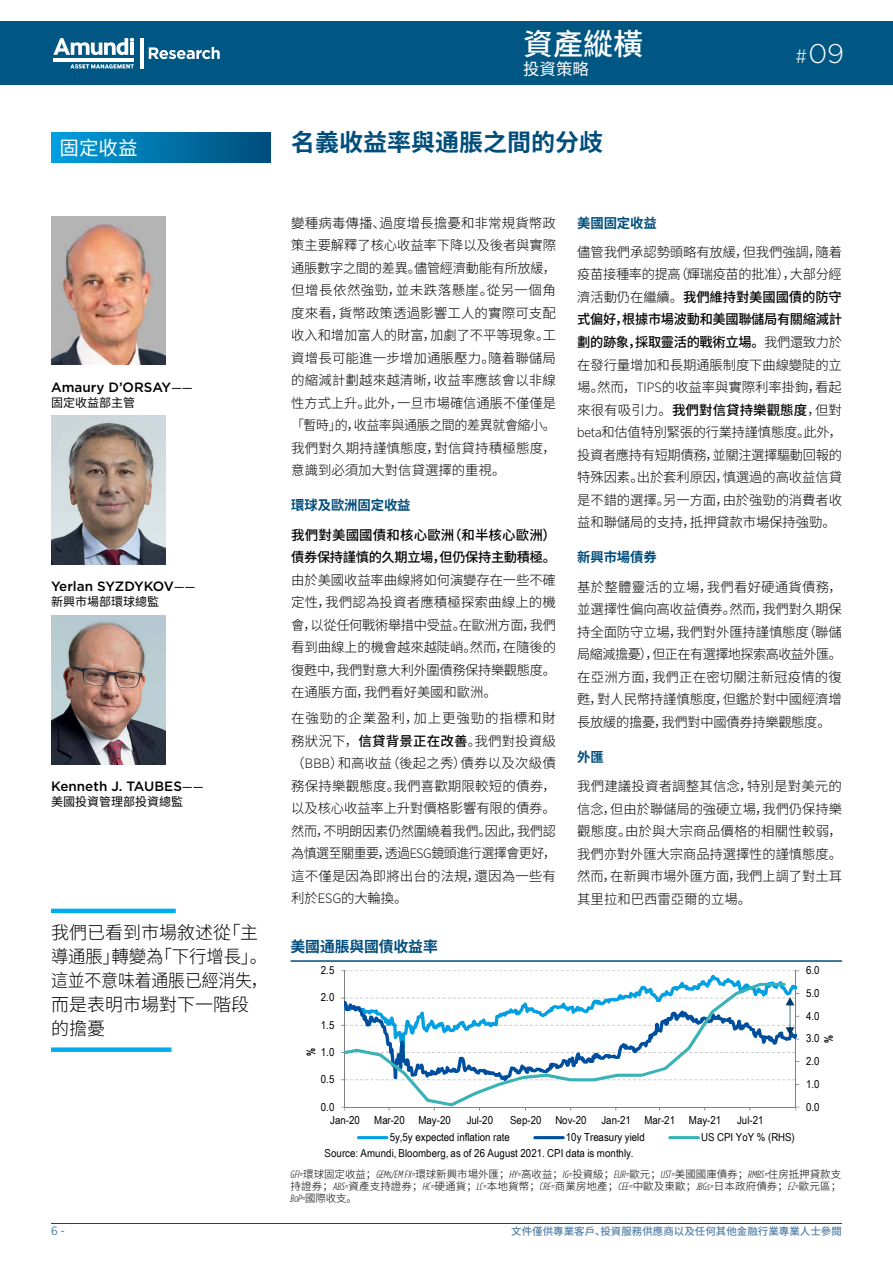
<style>
.page{position:relative;width:893px;height:1263px;background:#fff}
.page>*{position:absolute;margin:0;border:0;box-sizing:border-box;transform-origin:0 0}
.t1{font:500 30px "Noto Sans CJ Ksc";color:#fff}
.t2{font:300 27px "Gotham";color:#fff}
.t3{font:700 24px "Noto Sans CJ Ksc";color:#004d7c}
.t4{font:19.5px "Noto Sans CJ Ksc";color:#fff}
.t5{font:300 18px/24px "Noto Sans CJ Ksc";color:#000}
.t6{font:16.5px "Noto Sans CJ Ksc";color:#fff}
.t7{font:700 15px "Noto Sans CJ Ksc";letter-spacing:-.01em;color:#004d7c}
.t8{font:300 13.5px/22.5px "Noto Sans CJ Ksc";letter-spacing:-.01em;color:#000;text-align:justify}
.t9{font:500 13.5px "Gotham";color:#000}
.t10{font:500 13.5px/22.5px "Noto Sans CJ Ksc";letter-spacing:-.025em;color:#000}
.t11{font:700 13.5px "Noto Sans CJ Ksc";letter-spacing:-.01em;color:#004d7c}
.t12{font:12px "Noto Sans CJ Ksc";color:#000}
.t13{font:300 12px "Gotham Narrow";color:#004d7c}
.t14{font:700 11.85px "Arial Narrow";color:#000;scale:.93 1}
.t15{font:10.95px "Arial Narrow";letter-spacing:.005em;color:#000;scale:1.08 1}
.t16{font:300 10.5px/12px "Noto Sans CJ Ksc";letter-spacing:.01em;color:#000;text-align:justify}
.t17{font:500 10.35px "Noto Sans CJ Ksc";color:#527fa6}
.s1{font-weight:400;font-style:italic;font-size:12px}
.s2{font-family:"Gotham Narrow";font-size:19.5px}
.s3{font-weight:500}
.s4{font-family:"Gotham Narrow"}
.s5{font-family:"Gotham Condensed";font-style:italic}
</style>
<div class="page">
<hr style="left:51px;top:1222px;width:791px;height:1px;background:#004d7c">
<div style="left:0;top:21px;width:893px;height:64px;background:#005783"></div>
<svg style="left:53px;top:38px;width:81px;height:17px"></svg>
<hr style="left:130px;top:43px;width:4px;height:12px;background:#fff">
<hr style="left:53px;top:58px;width:81px;height:3px;background:#fff">
<svg style="left:70px;top:64px;width:64px;height:5px"></svg>
<hr style="left:140px;top:38px;width:3px;height:31px;background:#fff">
<svg style="left:149px;top:47px;width:71px;height:12px"></svg>
<div style="left:51px;top:133px;width:219px;height:30px;background:linear-gradient(to right,#009edf,#004c7a)"></div>
<img style="left:51px;top:216px;width:115px;height:149px">
<img style="left:51px;top:416px;width:115px;height:149px">
<img style="left:51px;top:616px;width:115px;height:148px">
<hr style="left:51px;top:909px;width:125px;height:4px;background:#00aeef">
<div style="left:51px;top:1047px;width:120px;height:5px;background:#00aeef"></div>
<hr style="left:795px;top:971px;width:1px;height:136px;background:#7f7f7f">
<hr style="left:344px;top:971px;width:1px;height:136px;background:#7f7f7f">
<hr style="left:345px;top:1107px;width:451px;height:1px;background:#7f7f7f">
<svg style="left:345px;top:1053px;width:440px;height:53px"></svg>
<hr style="left:357px;top:1136px;width:31px;height:3px;background:#00a0e3;border-radius:2px">
<hr style="left:533px;top:1136px;width:32px;height:3px;background:#004f9f;border-radius:2px">
<hr style="left:668px;top:1136px;width:32px;height:3px;background:#38b2b6;border-radius:2px">
<svg style="left:341px;top:970px;width:458px;height:83px"></svg>
<hr style="left:291px;top:960px;width:551px;height:2px;background:#004d7c">
<h3 class="t4" style="left:60px;top:137px;width:79px">固定收益</h3>
<p class="t9" style="left:51px;top:378px;width:143px">Amaury D’ORSAY<span class="s1">——</span></p>
<p class="t12" style="left:51px;top:395px;width:85px">固定收益部主管</p>
<p class="t9" style="left:51px;top:578px;width:146px">Yerlan SYZDYKOV<span class="s1">——</span></p>
<p class="t12" style="left:51px;top:595px;width:109px">新興市場部環球總監</p>
<p class="t9" style="left:51px;top:778px;width:154px">Kenneth J. TAUBES<span class="s1">——</span></p>
<p class="t12" style="left:51px;top:795px;width:133px">美國投資管理部投資總監</p>
<h3 class="t5" style="left:51px;top:920px;width:218px">我們已看到市場敘述從「主導通脹」轉變為「下行增長」。這並不意味着通脹已經消失，而是表明市場對下一階段的擔憂</h3>
<p class="t13" style="left:51px;top:1224px;width:15px">6 -</p>
<h1 class="t1" style="left:523px;top:27px;width:121px">資產縱橫</h1>
<p class="t6" style="left:523px;top:60px;width:67px">投資策略</p>
<h3 class="t3" style="left:291px;top:129px;width:314px">名義收益率與通脹之間的分歧</h3>
<h2 class="t2" style="left:796px;top:37px;width:50px"><span class="s2">#</span> 09</h2>
<p class="t8" style="left:291px;top:212px;width:266px">變種病毒傳播、過度增長擔憂和非常規貨幣政策主要解釋了核心收益率下降以及後者與實際通脹數字之間的差異。儘管經濟動能有所放緩，但增長依然強勁，並未跌落懸崖。從另一個角度來看，貨幣政策透過影響工人的實際可支配收入和增加富人的財富，加劇了不平等現象。工資增長可能進一步增加通脹壓力。隨着聯儲局的縮減計劃越來越清晰，收益率應該會以非線性方式上升。此外，一旦市場確信通脹不僅僅是「暫時」的，收益率與通脹之間的差異就會縮小。我們對久期持謹慎態度，對信貸持積極態度，意識到必須加大對信貸選擇的重視。</p>
<p class="t11" style="left:291px;top:498px;width:121px">環球及歐洲固定收益</p>
<p class="t10" style="left:291px;top:524px;width:266px">我們對美國國債和核心歐洲（和半核心歐洲）債券保持謹慎的久期立場，但仍保持主動積極。</p>
<p class="t8" style="left:291px;top:569px;width:266px">由於美國收益率曲線將如何演變存在一些不確定性，我們認為投資者應積極探索曲線上的機會，以從任何戰術舉措中受益。在歐洲方面，我們看到曲線上的機會越來越陡峭。然而，在隨後的復甦中，我們對意大利外圍債務保持樂觀態度。在通脹方面，我們看好美國和歐洲。</p>
<p class="t8" style="left:291px;top:707px;width:266px">在強勁的企業盈利，加上更強勁的指標和財務狀況下，<span class="s3">信貸背景正在改善</span>。我們對投資級（<span class="s4">BBB</span>）和高收益（後起之秀）債券以及次級債務保持樂觀態度。我們喜歡期限較短的債券，以及核心收益率上升對價格影響有限的債券。然而，不明朗因素仍然圍繞着我們。因此，我們認為慎選至關重要，透過<span class="s4">ESG</span>鏡頭進行選擇會更好，這不僅是因為即將出台的法規，還因為一些有利於<span class="s4">ESG</span>的大輪換。</p>
<p class="t7" style="left:291px;top:938px;width:149px">美國通脹與國債收益率</p>
<p class="t15" style="left:321px;top:962px;width:14px">2.5</p>
<p class="t15" style="left:321px;top:989px;width:14px">2.0</p>
<p class="t15" style="left:321px;top:1017px;width:14px">1.5</p>
<p class="t15" style="left:321px;top:1044px;width:14px">1.0</p>
<p class="t14" style="left:302px;top:1056px;width:10px;rotate:-90deg">%</p>
<p class="t15" style="left:321px;top:1071px;width:14px">0.5</p>
<p class="t15" style="left:321px;top:1098px;width:14px">0.0</p>
<p class="t11" style="left:577px;top:215px;width:81px">美國固定收益</p>
<p class="t8" style="left:577px;top:241px;width:266px">儘管我們承認勢頭略有放緩，但我們強調，隨着疫苗接種率的提高（輝瑞疫苗的批准），大部分經濟活動仍在繼續。<span class="s3">我們維持對美國國債的防守式偏好，根據市場波動和美國聯儲局有關縮減計劃的跡象，採取靈活的戰術立場。</span>我們還致力於在發行量增加和長期通脹制度下曲線變陡的立場。然而，<span class="s4">TIPS</span>的收益率與實際利率掛鉤，看起來很有吸引力。<span class="s3">我們對信貸持樂觀態度</span>，但對<span class="s4">beta</span>和估值特別緊張的行業持謹慎態度。此外，投資者應持有短期債務，並關注選擇驅動回報的特殊因素。出於套利原因，慎選過的高收益信貸是不錯的選擇。另一方面，由於強勁的消費者收益和聯儲局的支持，抵押貸款市場保持強勁。</p>
<p class="t11" style="left:577px;top:550px;width:81px">新興市場債券</p>
<p class="t8" style="left:577px;top:576px;width:266px">基於整體靈活的立場，我們看好硬通貨債務，並選擇性偏向高收益債券。然而，我們對久期保持全面防守立場，我們對外匯持謹慎態度（聯儲局縮減擔憂），但正在有選擇地探索高收益外匯。在亞洲方面，我們正在密切關注新冠疫情的復甦，對人民幣持謹慎態度，但鑑於對中國經濟增長放緩的擔憂，我們對中國債券持樂觀態度。</p>
<p class="t11" style="left:577px;top:749px;width:28px">外匯</p>
<p class="t8" style="left:577px;top:775px;width:266px">我們建議投資者調整其信念，特別是對美元的信念，但由於聯儲局的強硬立場，我們仍保持樂觀態度。由於與大宗商品價格的相關性較弱，我們亦對外匯大宗商品持選擇性的謹慎態度。然而，在新興市場外匯方面，我們上調了對土耳其里拉和巴西雷亞爾的立場。</p>
<p class="t15" style="left:806px;top:962px;width:14px">6.0</p>
<p class="t15" style="left:806px;top:985px;width:14px">5.0</p>
<p class="t15" style="left:806px;top:1008px;width:14px">4.0</p>
<p class="t15" style="left:806px;top:1030px;width:14px">3.0</p>
<p class="t14" style="left:820px;top:1043px;width:10px;rotate:-90deg">%</p>
<p class="t15" style="left:806px;top:1053px;width:14px">2.0</p>
<p class="t15" style="left:806px;top:1076px;width:14px">1.0</p>
<p class="t15" style="left:806px;top:1099px;width:14px">0.0</p>
<p class="t15" style="left:330px;top:1112px;width:29px">Jan-20</p>
<p class="t15" style="left:374px;top:1112px;width:72px">Mar-20 May-20</p>
<p class="t15" style="left:467px;top:1112px;width:26px">Jul-20</p>
<p class="t15" style="left:510px;top:1112px;width:30px">Sep-20</p>
<p class="t15" style="left:555px;top:1112px;width:30px">Nov-20</p>
<p class="t15" style="left:601px;top:1112px;width:70px">Jan-21 Mar-21</p>
<p class="t15" style="left:689px;top:1112px;width:31px">May-21</p>
<p class="t15" style="left:737px;top:1112px;width:26px">Jul-21</p>
<p class="t15" style="left:390px;top:1129px;width:113px">5y,5y expected inflation rate</p>
<p class="t15" style="left:566px;top:1129px;width:74px">10y Treasury yield</p>
<p class="t15" style="left:701px;top:1129px;width:88px">US CPI YoY % (RHS)</p>
<p class="t15" style="left:325px;top:1145px;width:288px">Source: Amundi, Bloomberg, as of 26 August 2021. CPI data is monthly.</p>
<p class="t16" style="left:291px;top:1168px;width:552px"><span class="s5">GFI=</span>環球固定收益；<span class="s5">GEMs/EM FX=</span>環球新興市場外匯；<span class="s5">HY=</span>高收益；<span class="s5">IG=</span>投資級；<span class="s5">EUR=</span>歐元；<span class="s5">UST=</span>美國國庫債券；<span class="s5">RMBS=</span>住房抵押貸款支持證券；<span class="s5">ABS=</span>資產支持證券；<span class="s5">HC=</span>硬通貨；<span class="s5">LC=</span>本地貨幣；<span class="s5">CRE=</span>商業房地產；<span class="s5">CEE=</span>中歐及東歐；<span class="s5">JBGs=</span>日本政府債券；<span class="s5">EZ=</span>歐元區；<span class="s5">BoP=</span>國際收支。</p>
<p class="t17" style="left:511px;top:1225px;width:332px">文件僅供專業客戶、投資服務供應商以及任何其他金融行業專業人士參閱</p>
</div>
